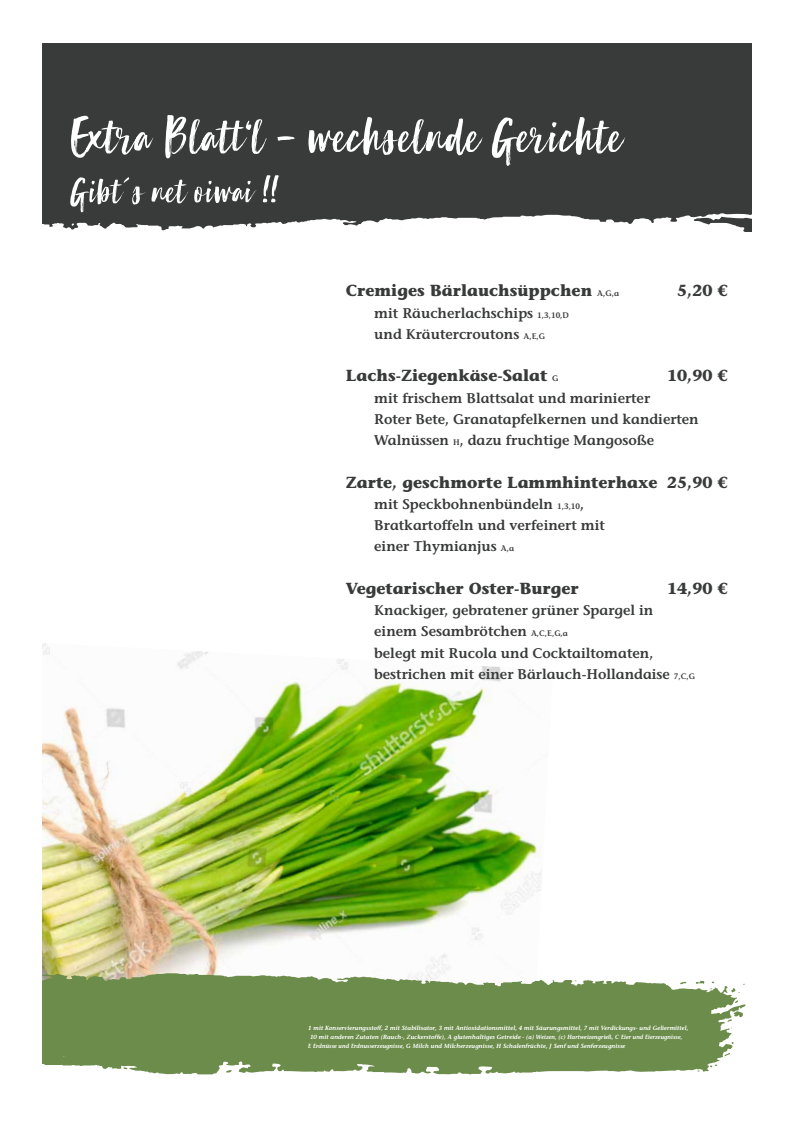
<style>
.page{position:relative;width:794px;height:1134px;background:#fff}
.page>*{position:absolute;margin:0;border:0;box-sizing:border-box;transform-origin:0 0}
.t1{font:700 16px "Stone Informal Std";color:#393a3a}
.t2{font:600 14px/21.3px "Stone Informal Std";color:#393a3a}
.t3{font:italic 600 6px/9px "Stone Informal Std";color:#fff}
.s1{font-weight:600;font-size:8px}
.s2{font-size:8px}
</style>
<div class="page">
<div style="left:0;top:43px;width:753px;height:189px;background:#393a3a"></div>
<svg style="left:41px;top:213px;width:712px;height:19px;fill:#fff"></svg>
<img style="left:42px;top:643px;width:500px;height:328px">
<svg style="left:70px;top:175px;width:209px;height:37px"></svg>
<svg style="left:71px;top:115px;width:554px;height:51px"></svg>
<svg style="left:42px;top:971px;width:703px;height:104px;background:#809c63"></svg>
<svg style="left:724px;top:1053px;width:6px;height:3px"></svg>
<svg style="left:680px;top:981px;width:6px;height:3px"></svg>
<svg style="left:710px;top:1064px;width:7px;height:3px"></svg>
<svg style="left:727px;top:1011px;width:16px;height:11px"></svg>
<svg style="left:696px;top:980px;width:18px;height:9px"></svg>
<svg style="left:226px;top:1070px;width:6px;height:3px"></svg>
<svg style="left:731px;top:983px;width:14px;height:10px"></svg>
<div style="left:0;top:0;width:41px;height:1124px;background:#fff"></div>
<h1 class="t1" style="left:346px;top:281px;width:275px">Cremiges Bärlauchsüppchen <span class="s1">A,G,a</span></h1>
<h1 class="t1" style="left:677px;top:281px;width:52px">5,20 €</h1>
<h2 class="t2" style="left:374px;top:302px;width:196px">mit Räucherlachschips <span class="s2">1,3,10,D </span>und Kräutercroutons <span class="s2">A,E,G</span></h2>
<h1 class="t1" style="left:346px;top:366px;width:214px">Lachs-Ziegenkäse-Salat <span class="s1">G</span></h1>
<h1 class="t1" style="left:667px;top:366px;width:62px">10,90 €</h1>
<h2 class="t2" style="left:374px;top:387px;width:326px">mit frischem Blattsalat und marinierter<br>Roter Bete, Granatapfelkernen und kandierten<br>Walnüssen <span class="s2">H</span>, dazu fruchtige Mangosoße</h2>
<h1 class="t1" style="left:346px;top:472px;width:383px">Zarte, geschmorte Lammhinterhaxe 25,90 €</h1>
<h2 class="t2" style="left:374px;top:493px;width:232px">mit Speckbohnenbündeln <span class="s2">1,3,10</span>,<br>Bratkartoffeln und verfeinert mit einer Thymianjus <span class="s2">A,a</span></h2>
<h1 class="t1" style="left:346px;top:578px;width:234px">Vegetarischer Oster-Burger</h1>
<h1 class="t1" style="left:667px;top:578px;width:62px">14,90 €</h1>
<h2 class="t2" style="left:374px;top:600px;width:322px">Knackiger, gebratener grüner Spargel in einem Sesambrötchen <span class="s2">A,C,E,G,a<br></span>belegt mit Rucola und Cocktailtomaten, bestrichen mit einer Bärlauch-Hollandaise <span class="s2">7,C,G</span></h2>
<p class="t3" style="left:310px;top:1023px;width:349px">6 mit Emulgatoren, A glutenhaltiges Getreide – Weizen (a), C Eier und Eierzeugnisse, E Erdnüsse und Erdnusserzeugnisse,<br>G Milch und Milcherz ugnisse</p>
<p class="t3" style="left:308px;top:1023px;width:382px">1 mit Konservierungsstoff, 2 mit Stabilisator, 3 mit Antioxidationsmittel, 4 mit Säurungsmittel, 7 mit Verdickungs- und Geliermittel,<br>10 mit anderen Zutaten (Rauch-, Zuckerstoffe), A glutenhaltiges Getreide - (a) Weizen, (c) Hartweizengrieß, C Eier und Eierzeugnisse,<br>E Erdnüsse und Erdnusserzeugnisse, G Milch und Milcherzeugnisse, H Schalenfrüchte, J Senf und Senferzeugnisse</p>
</div>
